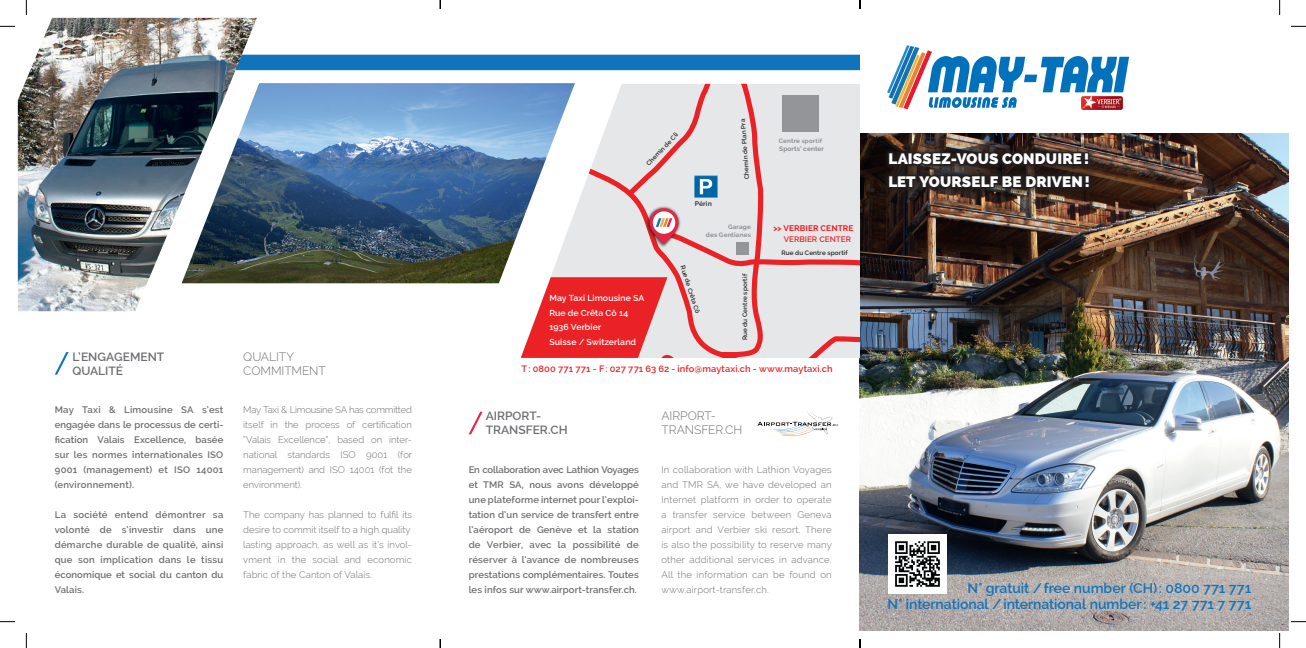
<style>
.page{position:relative;width:1306px;height:648px;background:#fff}
.page>*{position:absolute;margin:0;border:0;box-sizing:border-box;transform-origin:0 0}
.t1{font:800 15.1px/22.7px "Raleway";letter-spacing:.01em;color:#fff}
.t2{font:600 14px/16px "Raleway";letter-spacing:-.005em;color:#1074bc;text-align:right}
.t3{font:600 12px/14px "Raleway";color:#6c6d70}
.t4{font:300 12px/14px "Raleway";letter-spacing:-.005em;color:#6c6d70}
.t5{font:300 9.5px/15px "Raleway";letter-spacing:.005em;color:#6c6d70;text-align:justify}
.t6{font:600 9.5px/15px "Raleway";letter-spacing:.015em;color:#6c6d70;text-align:justify}
.t7{font:600 9.3px "Raleway";letter-spacing:.01em;color:#eb2225}
.t8{font:600 8.7px/14.5px "Raleway";letter-spacing:.01em;color:#fff}
.t9{font:700 8.2px "Raleway";letter-spacing:.01em;color:#ee1d23}
.t10{font:600 8px "Raleway";letter-spacing:.005em;color:#eb2225}
.t11{font:700 6.9px "Raleway";color:#3e3e3f}
.t12{font:700 6.6px "Raleway";letter-spacing:.005em;color:#8d8f92}
.t13{font:600 6.4px "Raleway";letter-spacing:.02em;color:#231f20}
.t14{font:700 6.4px "Raleway";letter-spacing:.02em;color:#8f9194}
.t15{font:700 6.2px "Raleway";color:#8f9194}
.s1{font-size:6.4px}
</style>
<div class="page">
<img style="left:860px;top:134px;width:428px;height:496px">
<img style="left:257px;top:83px;width:318px;height:200px">
<div style="left:257px;top:55px;width:603px;height:15px;background:#1074bc"></div>
<svg style="left:469px;top:412px;width:13px;height:22px"></svg>
<svg style="left:55px;top:352px;width:14px;height:23px"></svg>
<img style="left:18px;top:18px;width:239px;height:293px">
<svg style="left:887px;top:45px;width:242px;height:64px"></svg>
<svg style="left:757px;top:412px;width:80px;height:24px"></svg>
<svg style="left:521px;top:84px;width:339px;height:193px;fill:#e6e7e9"></svg>
<svg style="left:586px;top:160px;width:38px;height:117px;background:#e6dee0"></svg>
<svg style="left:624px;top:84px;width:144px;height:193px;background:#e6d7d9"></svg>
<svg style="left:720px;top:84px;width:30px;height:8px"></svg>
<div style="left:645px;top:207px;width:35px;height:41px;background:#231f20;opacity:.5"></div>
<div style="left:646px;top:205px;width:35px;height:42px;background:#231f20;opacity:.75"></div>
<svg style="left:649px;top:208px;width:29px;height:36px"></svg>
<div style="left:653px;top:211px;width:22px;height:23px;background:#fff;border-radius:50%"></div>
<svg style="left:646px;top:218px;width:214px;height:52px;background:#e5c6c8"></svg>
<div style="left:736px;top:242px;width:12px;height:13px;background:#939598"></div>
<div style="left:782px;top:96px;width:36px;height:36px;background:#939598"></div>
<svg style="left:521px;top:277px;width:339px;height:81px;background:#e99a9c"></svg>
<img style="left:888px;top:535px;width:59px;height:58px">
<img style="left:695px;top:175px;width:22px;height:23px">
<svg style="left:883px;top:147px;width:211px;height:20px"></svg>
<svg style="left:880px;top:167px;width:217px;height:29px;background:#38271f"></svg>
<svg style="left:887px;top:149px;width:203px;height:41px;background:#292120"></svg>
<img style="left:1081px;top:96px;width:41px;height:13px">
<svg style="left:0;top:26px;width:15px;height:1px"></svg>
<svg style="left:1291px;top:26px;width:15px;height:1px"></svg>
<svg style="left:0;top:621px;width:15px;height:1px"></svg>
<svg style="left:1291px;top:621px;width:15px;height:1px"></svg>
<svg style="left:26px;top:0;width:1px;height:15px"></svg>
<svg style="left:26px;top:633px;width:1px;height:15px"></svg>
<svg style="left:1279px;top:0;width:1px;height:15px"></svg>
<svg style="left:1279px;top:633px;width:1px;height:15px"></svg>
<svg style="left:859px;top:0;width:2px;height:9px"></svg>
<svg style="left:859px;top:639px;width:2px;height:9px"></svg>
<p class="t3" style="left:72px;top:349px;width:93px">L’ENGAGEMENT<br>QUALITé</p>
<p class="t6" style="left:55px;top:403px;width:170px">May Taxi &amp; Limousine SA s’est engagée dans le processus de certi&shy;fication Valais Excellence, basée sur les normes internationales ISO 9001 (management) et ISO 14001 (environnement).</p>
<p class="t6" style="left:55px;top:508px;width:170px">La société entend démontrer sa volonté de s’investir dans une démarche durable de qualité, ainsi que son implication dans le tissu économique et social du canton du Valais.</p>
<p class="t4" style="left:243px;top:349px;width:84px">QUALITY<br>COMMITMENT</p>
<p class="t5" style="left:243px;top:402px;width:170px">May Taxi &amp; Limousine SA has committed itself in the process of certification “Valais Excellence”, based on inter&shy;national standards ISO 9001 (for management) and ISO 14001 (fot the environment).</p>
<p class="t5" style="left:243px;top:507px;width:170px;text-align:left">The company has planned to fulfil its desire to commit itself to a high quality lasting approach, as well as it’s invol&shy;vment in the social and economic fabric of the Canton of Valais.</p>
<p class="t13" style="left:645px;top:162px;width:44px;rotate:-47deg">Chemin de Cli</p>
<p class="t11" style="left:695px;top:199px;width:19px">Périn</p>
<p class="t13" style="left:743px;top:179px;width:62px;rotate:-94deg">Chemin de Plan Pra</p>
<p class="t15" style="left:779px;top:137px;width:45px"><span class="s1">Centre</span> sportif</p>
<p class="t12" style="left:779px;top:145px;width:46px">Sports’ center</p>
<p class="t14" style="left:728px;top:223px;width:24px">Garage</p>
<p class="t9" style="left:773px;top:223px;width:81px">&gt;&gt; Verbier centre</p>
<p class="t14" style="left:706px;top:232px;width:46px">des Gentianes</p>
<p class="t10" style="left:783px;top:235px;width:69px">VERBIER CENTER</p>
<p class="t13" style="left:781px;top:249px;width:68px">Rue du Centre sportif</p>
<p class="t8" style="left:549px;top:291px;width:96px">May Taxi Limousine SA<br>Rue de Crêta Cô 14<br>1936 Verbier<br>Suisse / Switzerland</p>
<p class="t13" style="left:686px;top:265px;width:52px;rotate:72deg">Rue de Crêta Cô</p>
<p class="t13" style="left:741px;top:340px;width:68px;rotate:-90deg">Rue du Centre sportif</p>
<p class="t7" style="left:521px;top:363px;width:312px">T: 0800 771 771 - F : 027 771 63 62 - info@maytaxi.ch - www.maytaxi.ch</p>
<p class="t3" style="left:486px;top:409px;width:57px">Ai rport&shy;trans</p>
<p class="t3" style="left:526px;top:423px;width:43px">fer.ch</p>
<p class="t6" style="left:469px;top:462px;width:172px">En collaboration avec Lathion Voyages et TMR SA, nous avons développé une plateforme internet pour l’exploi&shy;tation d’un service de transfert entre l’aéroport de Genève et la station de Verbier, avec la possibilité de réserver à l’avance de nombreuses prestations complémentaires. Toutes les infos sur www.airport-transfer.ch.</p>
<p class="t4" style="left:661px;top:409px;width:82px">Ai rpo rt&shy;transfer.ch</p>
<p class="t5" style="left:661px;top:462px;width:172px">In collaboration with Lathion Voyages and TMR SA, we have developed an Internet platform in order to operate a transfer service between Geneva airport and Verbier ski resort. There is also the possibility to reserve many other additional services in advance.<br>All the information can be found on www.airport-transfer.ch.</p>
<h1 class="t1" style="left:888px;top:148px;width:203px">LAISSEZ-VOUS CONDUIRE!<br>LET YOURSELF BE DRIVEN!</h1>
<h2 class="t2" style="left:887px;top:580px;width:365px">N° gratuit /free number (CH): 0800 771 771<br>N° international /international number: +41 27 771 7 771</h2>
</div>
